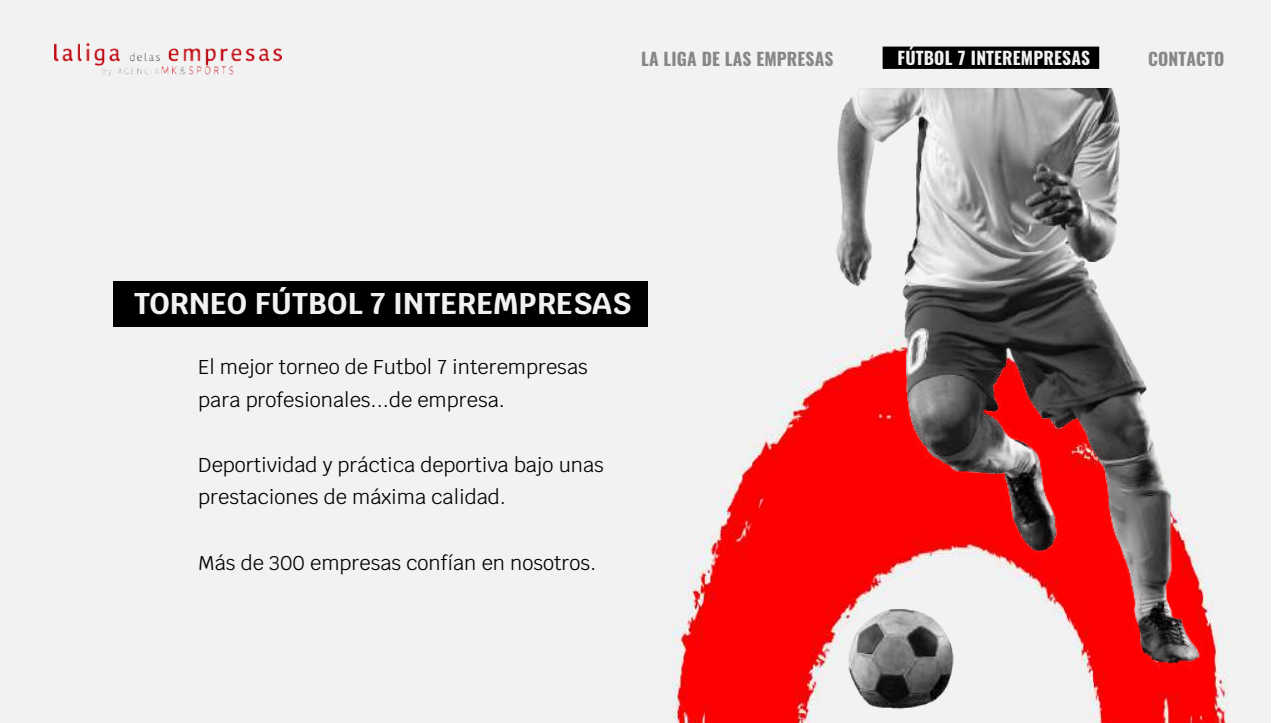
<style>
.page{position:relative;width:1278px;height:723px;background:#fff}
.page>*{position:absolute;margin:0;border:0;box-sizing:border-box;transform-origin:0 0}
.t1{font:700 30px "Krub";color:#f1f1f1}
.t2{font:20px/32.5px "Krub";color:#000}
.t3{font:700 17.5px "Oswald";letter-spacing:.01em;color:#878787}
.t4{font:700 17.5px "Oswald";letter-spacing:.01em;color:#f1f1f1}
</style>
<div class="page">
<div style="left:0;top:1px;width:1270px;height:721px;background:#f2f2f2"></div>
<img style="left:54px;top:43px;width:227px;height:32px">
<div style="left:114px;top:281px;width:534px;height:45px;background:#000"></div>
<img style="left:713px;top:88px;width:558px;height:634px">
<div style="left:882px;top:47px;width:217px;height:22px;background:#000;border:2px solid #000"></div>
<p class="t3" style="left:641px;top:46px;width:194px">LA LIGA DE LAS EMPRESAS</p>
<p class="t4" style="left:897px;top:46px;width:194px">FÚTBOL 7 INTEREMPRESAS</p>
<p class="t3" style="left:1148px;top:46px;width:78px">CONTACTO</p>
<h1 class="t1" style="left:134px;top:286px;width:499px">TORNEO FÚTBOL 7 INTEREMPRESAS</h1>
<p class="t2" style="left:198px;top:351px;width:391px">El mejor torneo de Futbol 7 interempresas para profesionales...de empresa.</p>
<p class="t2" style="left:198px;top:448px;width:407px">Deportividad y práctica deportiva bajo unas prestaciones de máxima calidad.</p>
<p class="t2" style="left:198px;top:546px;width:400px">Más de 300 empresas confían en nosotros.</p>
</div>
